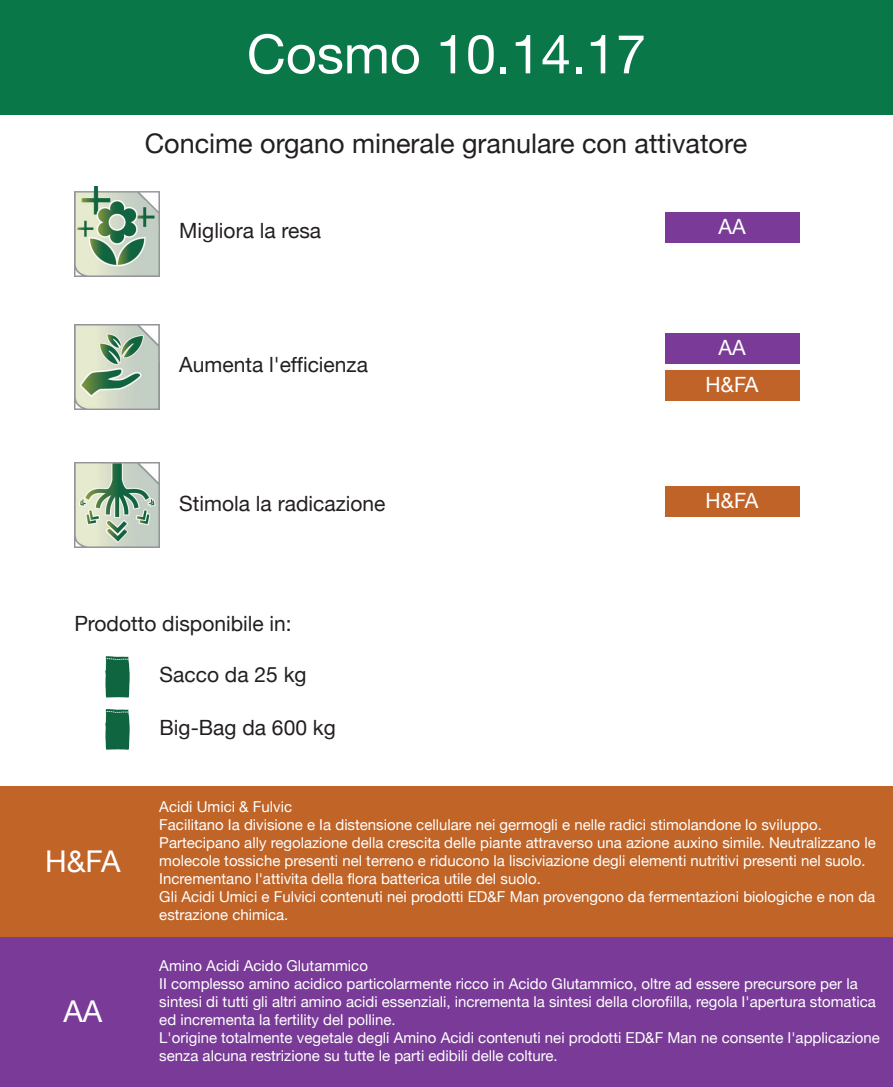
<style>
.page{position:relative;width:893px;height:1087px;background:#fff}
.page>*{position:absolute;margin:0;border:0;box-sizing:border-box;transform-origin:0 0}
.t1{font:54px "Helvetica Neue";color:#fff}
.t2{font:30px "Helvetica Neue";color:#fff}
.t3{font:27px "Helvetica Neue";color:#231f20}
.t4{font:21px "Helvetica Neue";color:#231f20}
.t5{font:21px "Helvetica Neue";letter-spacing:-.03em;color:#fff}
.t6{font:15px/18px "Helvetica Neue";color:#fff}
</style>
<div class="page">
<div style="left:0;top:0;width:893px;height:114px;background:#0a7749"></div>
<img style="left:74px;top:462px;width:86px;height:85px">
<img style="left:74px;top:186px;width:86px;height:90px">
<img style="left:105px;top:656px;width:25px;height:94px">
<div style="left:665px;top:212px;width:134px;height:31px;background:#793b97"></div>
<img style="left:74px;top:324px;width:86px;height:85px">
<div style="left:665px;top:486px;width:134px;height:30px;background:#c06328"></div>
<div style="left:665px;top:370px;width:134px;height:31px;background:#c06328"></div>
<div style="left:665px;top:333px;width:134px;height:30px;background:#793b97"></div>
<div style="left:0;top:936px;width:893px;height:150px;background:#793b97"></div>
<div style="left:0;top:786px;width:893px;height:150px;background:#c06428"></div>
<h1 class="t1" style="left:247px;top:15px;width:401px">Cosmo 10.14.17</h1>
<h3 class="t3" style="left:145px;top:124px;width:604px">Concime organo minerale granulare con attivatore</h3>
<h3 class="t4" style="left:179px;top:216px;width:143px">Migliora la resa</h3>
<h3 class="t4" style="left:179px;top:349px;width:190px">Aumenta l'efficienza</h3>
<h3 class="t4" style="left:179px;top:488px;width:208px">Stimola la radicazione</h3>
<h3 class="t4" style="left:74px;top:608px;width:219px">Prodotto disponibile in:</h3>
<h3 class="t4" style="left:160px;top:658px;width:149px">Sacco da 25 kg</h3>
<h3 class="t4" style="left:160px;top:711px;width:178px">Big-Bag da 600 kg</h3>
<h3 class="t5" style="left:718px;top:211px;width:29px">AA</h3>
<h3 class="t5" style="left:718px;top:332px;width:29px">AA</h3>
<h3 class="t5" style="left:706px;top:369px;width:54px">H&amp;FA</h3>
<h3 class="t5" style="left:706px;top:485px;width:54px">H&amp;FA</h3>
<h2 class="t2" style="left:45px;top:839px;width:77px">H&amp;FA</h2>
<h2 class="t2" style="left:63px;top:989px;width:40px">AA</h2>
<p class="t6" style="left:159px;top:798px;width:718px">Acidi Umici &amp; Fulvic<br>Facilitano Ia divisione e Ia distensione cellulare nei germogli e nelle radici stimolandone lo sviluppo.<br>Partecipano ally regolazione della crescita delle piante attraverso una azione auxino simile. Neutralizzano le molecole tossiche presenti nel terreno e riducono la lisciviazione degli elementi nutritivi presenti nel suolo.<br>Incrementano l'attivita della flora batterica utile del suolo.<br>Gli Acidi Umici e Fulvici contenuti nei prodotti ED&amp;F Man provengono da fermentazioni biologiche e non da estrazione chimica.</p>
<p class="t6" style="left:159px;top:956px;width:722px">Amino Acidi Acido Glutammico<br>II complesso amino acidico particolarmente ricco in Acido Glutammico, oltre ad essere precursore per la sintesi di tutti gli altri amino acidi essenziali, incrementa la sintesi della clorofilla, regola I'apertura stomatica ed incrementa la fertility del polline.<br>L'origine totalmente vegetale degli Amino Acidi contenuti nei prodotti ED&amp;F Man ne consente I'applicazione senza alcuna restrizione su tutte le parti edibili delle colture.</p>
</div>
